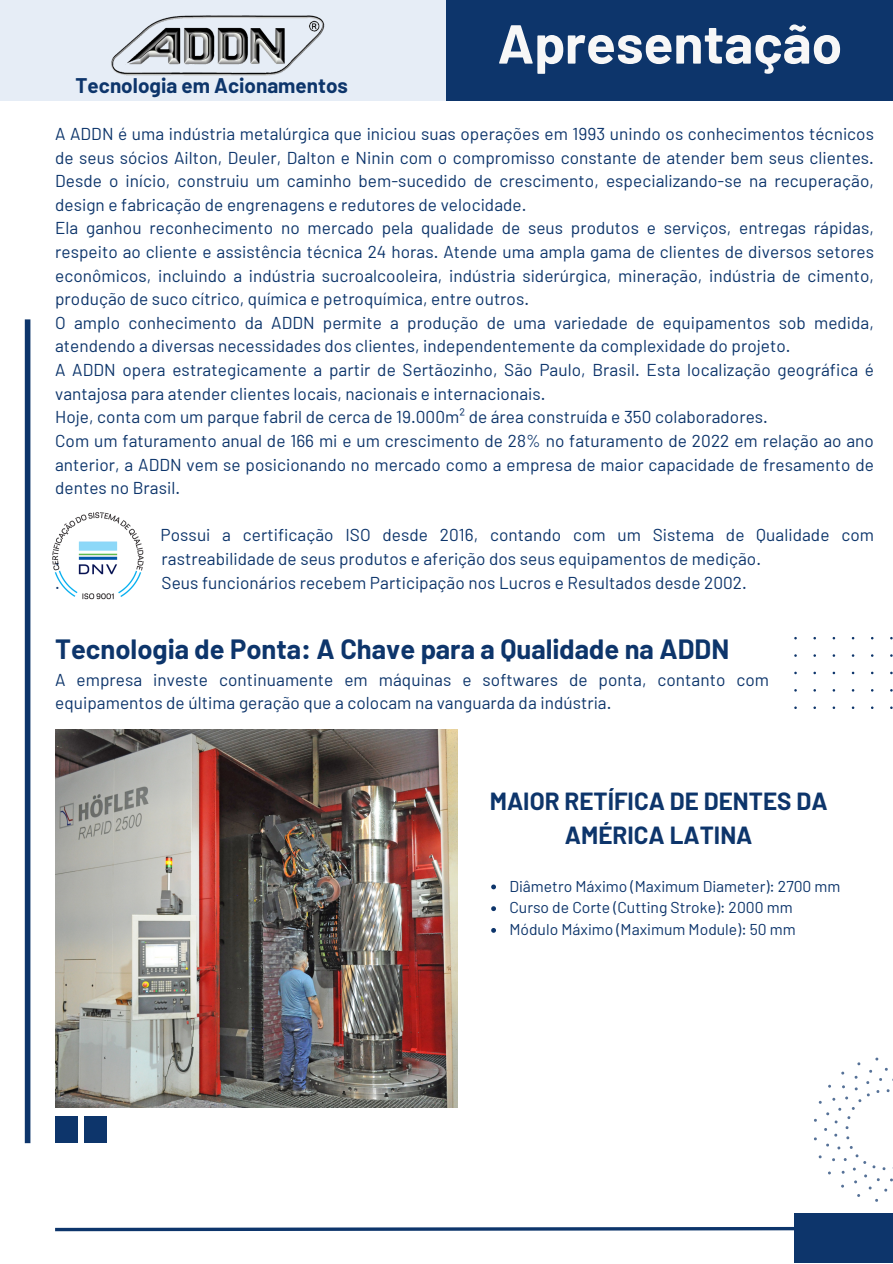
<style>
.page{position:relative;width:893px;height:1264px;background:#fff}
.page>*{position:absolute;margin:0;border:0;box-sizing:border-box;transform-origin:0 0}
.t1{font:700 54.75px "Barlow";color:#f7f7f7}
.t2{font:700 27.15px "Barlow";color:#0d356b}
.t3{font:700 24.15px/33.8px "Barlow";color:#0d356b;text-align:center}
.t4{font:700 20.7px "Barlow";color:#0d356b}
.t5{font:17.25px/23.5px "Barlow";letter-spacing:.005em;color:#0d356b;text-align:justify}
.t6{font:15.75px "Barlow";color:#0d356b}
</style>
<div class="page">
<div style="left:25px;top:319px;width:5px;height:824px;background:#0d356b"></div>
<div style="left:0;top:0;width:464px;height:100px;background:#e6edf6"></div>
<div style="left:446px;top:0;width:446px;height:100px;background:#0d356b"></div>
<svg style="left:55px;top:1226px;width:739px;height:6px"></svg>
<div style="left:794px;top:1213px;width:98px;height:49px;background:#0d356b"></div>
<svg style="left:814px;top:1057px;width:78px;height:144px"></svg>
<div style="left:55px;top:1116px;width:23px;height:27px;background:#0d356b"></div>
<div style="left:84px;top:1116px;width:23px;height:27px;background:#0d356b"></div>
<img style="left:111px;top:15px;width:214px;height:61px">
<img style="left:52px;top:512px;width:92px;height:88px">
<img style="left:55px;top:729px;width:402px;height:378px">
<svg style="left:491px;top:884px;width:5px;height:5px"></svg>
<svg style="left:491px;top:906px;width:5px;height:5px"></svg>
<svg style="left:491px;top:928px;width:5px;height:4px"></svg>
<p class="t4" style="left:75px;top:72px;width:274px">Tecnologia em Acionamentos</p>
<p class="t1" style="left:497px;top:9px;width:346px">Apresentação</p>
<p class="t5" style="left:55px;top:121px;width:820px">A ADDN é uma indústria metalúrgica que iniciou suas operações em 1993 unindo os conhecimentos técnicos de seus sócios Ailton, Deuler, Dalton e Ninin com o compromisso constante de atender bem seus clientes.<br>Desde o início, construiu um caminho bem-sucedido de crescimento, especializando-se na recuperação, design e fabricação de engrenagens e redutores de velocidade.</p>
<p class="t5" style="left:55px;top:216px;width:820px">Ela ganhou reconhecimento no mercado pela qualidade de seus produtos e serviços, entregas rápidas, respeito ao cliente e assistência técnica 24 horas. Atende uma ampla gama de clientes de diversos setores econômicos, incluindo a indústria sucroalcooleira, indústria siderúrgica, mineração, indústria de cimento, produção de suco cítrico, química e petroquímica, entre outros.</p>
<p class="t5" style="left:55px;top:310px;width:820px">O amplo conhecimento da ADDN permite a produção de uma variedade de equipamentos sob medida, atendendo a diversas necessidades dos clientes, independentemente da complexidade do projeto.</p>
<p class="t5" style="left:55px;top:357px;width:820px">A ADDN opera estrategicamente a partir de Sertãozinho, São Paulo, Brasil. Esta localização geográfica é vantajosa para atender clientes locais, nacionais e internacionais.</p>
<p class="t5" style="left:55px;top:404px;width:714px">Hoje, conta com um parque fabril de cerca de 19.000m² de área construída e 350 colaboradores.</p>
<p class="t5" style="left:55px;top:428px;width:820px">Com um faturamento anual de 166 mi e um crescimento de 28% no faturamento de 2022 em relação ao ano anterior, a ADDN vem se posicionando no mercado como a empresa de maior capacidade de fresamento de dentes no Brasil.</p>
<p class="t5" style="left:161px;top:522px;width:714px">Possui a certificação ISO desde 2016, contando com um Sistema de Qualidade com</p>
<p class="t5" style="left:55px;top:546px;width:6px">.</p>
<p class="t5" style="left:161px;top:546px;width:601px">rastreabilidade de seus produtos e aferição dos seus equipamentos de medição.</p>
<p class="t5" style="left:55px;top:570px;width:6px">.</p>
<p class="t5" style="left:161px;top:570px;width:587px">Seus funcionários recebem Participação nos Lucros e Resultados desde 2002.</p>
<p class="t2" style="left:55px;top:632px;width:675px">Tecnologia de Ponta: A Chave para a Qualidade na ADDN</p>
<p class="t5" style="left:55px;top:666px;width:715px">A empresa investe continuamente em máquinas e softwares de ponta, contanto com equipamentos de última geração que a colocam na vanguarda da indústria.</p>
<p class="t3" style="left:490px;top:783px;width:339px">MAIOR RETÍFICA DE DENTES DA<br>AMÉRICA LATINA</p>
<p class="t6" style="left:509px;top:876px;width:332px">Diâmetro Máximo (Maximum Diameter): 2700 mm</p>
<p class="t6" style="left:509px;top:897px;width:285px">Curso de Corte (Cutting Stroke): 2000 mm</p>
<p class="t6" style="left:509px;top:919px;width:288px">Módulo Máximo (Maximum Module): 50 mm</p>
</div>
